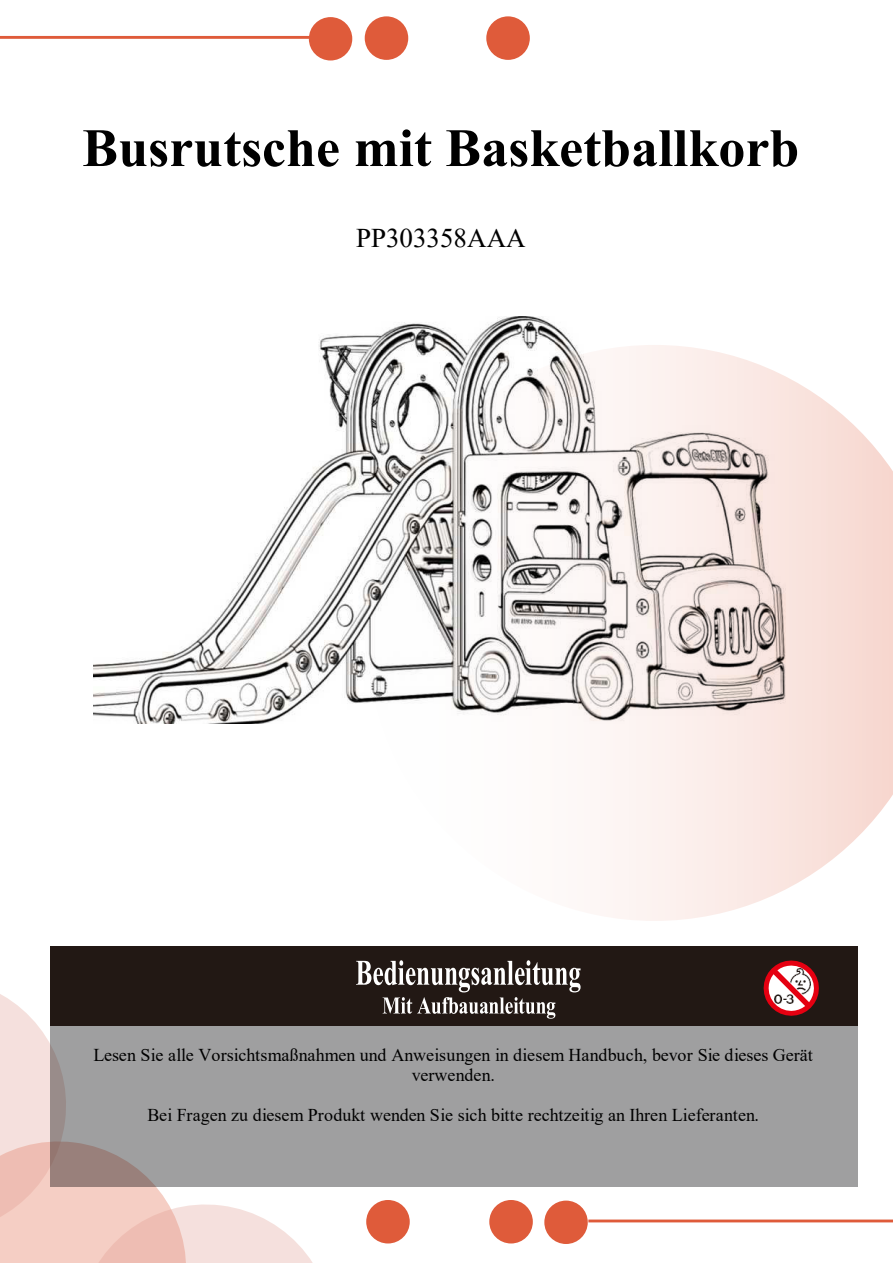
<style>
.page{position:relative;width:893px;height:1263px;background:#fff}
.page>*{position:absolute;margin:0;border:0;box-sizing:border-box;transform-origin:0 0}
.t1{font:700 54px "Times New Roman";color:#000}
.t2{font:27px "Times New Roman";color:#000}
.t3{font:18px/20.5px "Times New Roman";color:#000;text-align:center}
</style>
<div class="page">
<hr style="left:0;top:36px;width:309px;height:3px;background:#df5b3a">
<div style="left:309px;top:17px;width:43px;height:43px;background:#df5b3a;border-radius:50%"></div>
<div style="left:365px;top:16px;width:43px;height:44px;background:#df5b3a;border-radius:50%"></div>
<div style="left:486px;top:16px;width:44px;height:44px;background:#df5b3a;border-radius:50%"></div>
<hr style="left:588px;top:1219px;width:304px;height:3px;background:#df5b3a">
<div style="left:544px;top:1200px;width:43px;height:44px;background:#df5b3a;border-radius:50%"></div>
<div style="left:489px;top:1200px;width:44px;height:43px;background:#df5b3a;border-radius:50%"></div>
<div style="left:366px;top:1200px;width:44px;height:43px;background:#df5b3a;border-radius:50%"></div>
<svg style="left:590px;top:376px;width:302px;height:545px"></svg>
<svg style="left:0;top:994px;width:333px;height:269px"></svg>
<img style="left:94px;top:317px;width:691px;height:406px">
<div style="left:50px;top:947px;width:807px;height:79px;background:#221814"></div>
<div style="left:50px;top:1026px;width:807px;height:160px;background:#9f9fa0"></div>
<svg style="left:356px;top:960px;width:224px;height:59px"></svg>
<svg style="left:763px;top:960px;width:55px;height:56px"></svg>
<img style="left:774px;top:968px;width:36px;height:35px">
<h1 class="t1" style="left:82px;top:109px;width:718px">Busrutsche mit Basketballkorb</h1>
<h2 class="t2" style="left:356px;top:219px;width:171px">PP303358AAA</h2>
<p class="t3" style="left:93px;top:1044px;width:721px">Lesen Sie alle Vorsichtsmaßnahmen und Anweisungen in diesem Handbuch, bevor Sie dieses Gerät verwenden.</p>
<p class="t3" style="left:147px;top:1104px;width:613px">Bei Fragen zu diesem Produkt wenden Sie sich bitte rechtzeitig an Ihren Lieferanten.</p>
</div>
